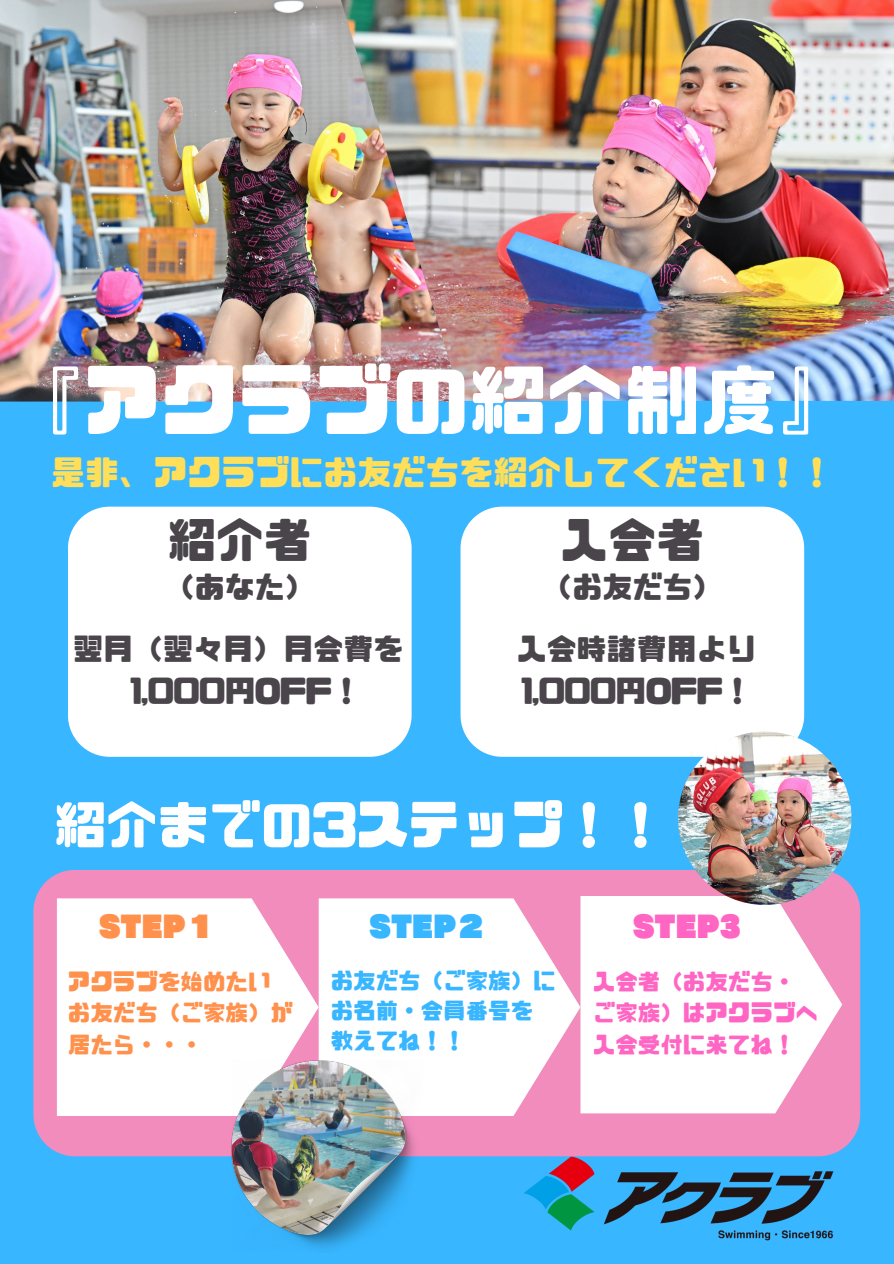
<style>
.page{position:relative;width:894px;height:1264px;background:#fff}
.page>*{position:absolute;margin:0;border:0;box-sizing:border-box;transform-origin:0 0}
.t1{font:77.1px "CP Font";color:#fff}
.t2{font:51.6px "CP Font";color:#fff}
.t3{font:48px "CP Font";color:#4a454b}
.t4{font:34.05px "CP Font";color:#ffde59}
.t5{font:30px/41.7px "CP Font";color:#4a454b}
.t6{font:30px "Canva Raglan Std UB";color:#ff914d}
.t7{font:30px "Canva Raglan Std UB";color:#38b6ff}
.t8{font:30px "Canva Raglan Std UB";color:#ff66c4}
.t9{font:22.5px "CP Font";color:#ff66c4}
.t10{font:22.5px/31.5px "CP Font";color:#ff914d}
.t11{font:22.5px "CP Font";color:#38b6ff}
</style>
<div class="page">
<div style="left:0;top:0;width:893px;height:1263px;background:#38b6ff"></div>
<div style="left:33px;top:869px;width:827px;height:287px;background:#f18cbd"></div>
<img style="left:0;top:0;width:340px;height:401px">
<img style="left:521px;top:1156px;width:313px;height:84px">
<div style="left:68px;top:506px;width:343px;height:250px;background:#fff"></div>
<div style="left:460px;top:506px;width:344px;height:250px;background:#fff"></div>
<svg style="left:57px;top:898px;width:261px;height:218px;background:#fdf4f9"></svg>
<svg style="left:318px;top:898px;width:262px;height:218px;background:#fceef5"></svg>
<svg style="left:580px;top:895px;width:262px;height:218px;background:#fceff6"></svg>
<img style="left:340px;top:0;width:553px;height:401px">
<img style="left:677px;top:731px;width:174px;height:173px;border-radius:50%">
<img style="left:231px;top:1060px;width:191px;height:189px">
<h4 class="t1" style="left:6px;top:363px;width:849px">『アクラブの紹介制度』</h4>
<h4 class="t4" style="left:51px;top:456px;width:783px">是非、アクラブにお友だちを紹介してください！！</h4>
<h3 class="t3" style="left:168px;top:516px;width:145px">紹介者</h3>
<h2 class="t3" style="left:560px;top:516px;width:145px">入会者</h2>
<h5 class="t5" style="left:165px;top:566px;width:151px">（あなた）</h5>
<h2 class="t5" style="left:542px;top:566px;width:181px">（お友だち）</h2>
<h5 class="t5" style="left:516px;top:628px;width:241px">入会時諸費用より<br>1,000円OFF！</h5>
<h4 class="t5" style="left:73px;top:628px;width:331px;text-align:center">翌月（翌々月）月会費を<br>1,000円OFF！</h4>
<h4 class="t2" style="left:54px;top:799px;width:613px">紹介までの3ステップ！！</h4>
<h4 class="t6" style="left:99px;top:911px;width:118px">STEP１</h4>
<p class="t7" style="left:369px;top:911px;width:118px">STEP２</p>
<h2 class="t8" style="left:632px;top:911px;width:109px">STEP3</h2>
<p class="t10" style="left:68px;top:965px;width:204px">アクラブを始めたい</p>
<p class="t10" style="left:68px;top:997px;width:226px">お友だち（ご家族）が居たら・・・</p>
<p class="t11" style="left:331px;top:969px;width:226px">お友だち（ご家族）に</p>
<p class="t11" style="left:331px;top:999px;width:204px">お名前・会員番号を</p>
<p class="t11" style="left:331px;top:1030px;width:136px">教えてね！！</p>
<p class="t9" style="left:592px;top:970px;width:204px">入会者（お友だち・</p>
<p class="t9" style="left:592px;top:1001px;width:226px">ご家族）はアクラブへ</p>
<p class="t9" style="left:592px;top:1033px;width:204px">入会受付に来てね！</p>
</div>
